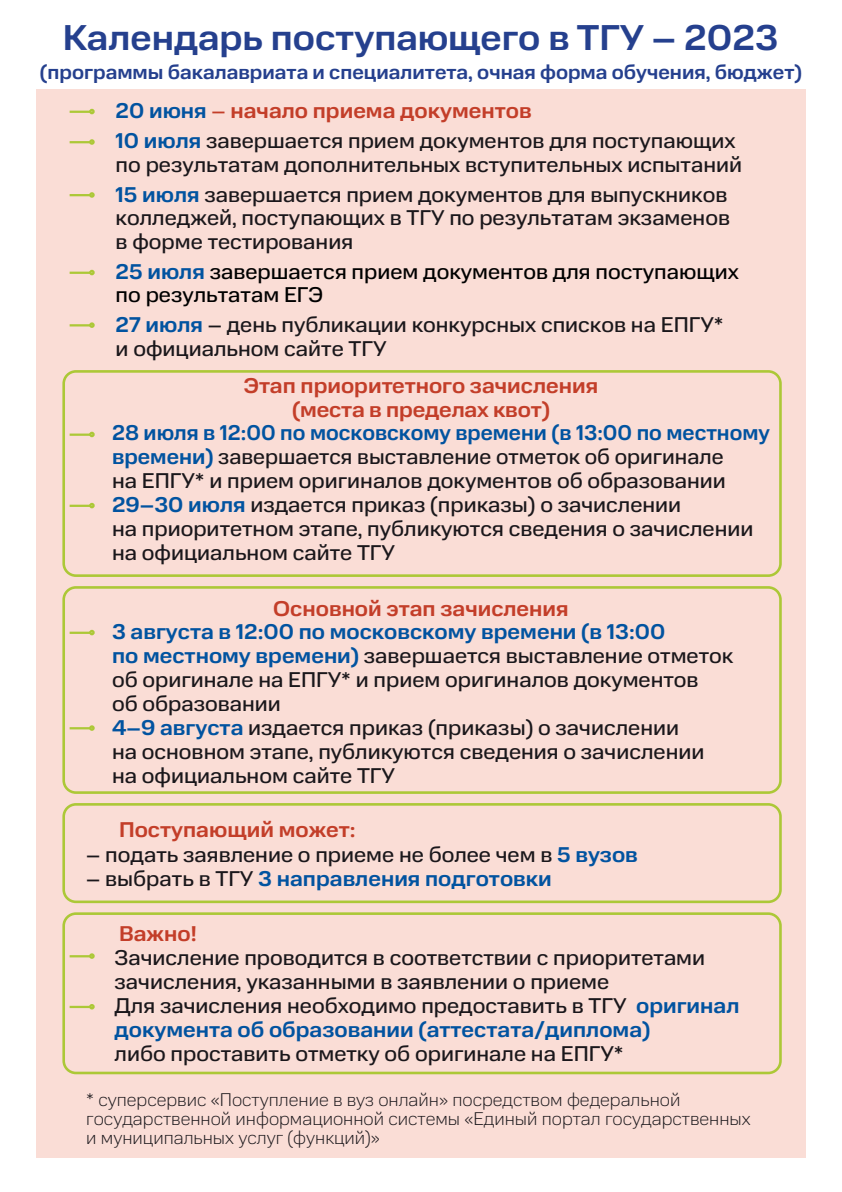
<style>
.page{position:relative;width:842px;height:1192px;background:#fff}
.page>*{position:absolute;margin:0;border:0;box-sizing:border-box;transform-origin:0 0}
.t1{font:500 36.1px "Normalidad Text";color:#25408e}
.t2{font:21.5px/24px "Normalidad Text";color:#1a171b}
.t3{font:500 21.5px/24px "Normalidad Text";color:#c33e29;text-align:center}
.t4{font:21.5px/23.5px "Normalidad Text";color:#000}
.t5{font:500 21.5px "Normalidad Text";color:#0153a0}
.t6{font:500 20px "Normalidad Text";color:#25408e}
.t7{font:100 18.5px/19px "Normalidad Text";color:#1a171b}
.s1{font-weight:500;color:#0153a0}
.s2{color:#c33e29}
.s3{font-weight:500;color:#c33e29}
.s4{font-weight:400;color:#1a171b}
</style>
<div class="page">
<div style="left:36px;top:89px;width:770px;height:1069px;background:#faddd6"></div>
<hr style="left:70px;top:505px;width:20px;height:2px;background:#acc837">
<svg style="left:89px;top:503px;width:6px;height:5px"></svg>
<hr style="left:70px;top:434px;width:20px;height:2px;background:#acc837">
<svg style="left:89px;top:432px;width:6px;height:5px"></svg>
<hr style="left:70px;top:727px;width:20px;height:2px;background:#acc837">
<svg style="left:89px;top:725px;width:6px;height:6px"></svg>
<hr style="left:70px;top:955px;width:20px;height:2px;background:#acc837">
<svg style="left:89px;top:953px;width:6px;height:6px"></svg>
<hr style="left:70px;top:1006px;width:20px;height:2px;background:#acc837">
<svg style="left:89px;top:1004px;width:6px;height:5px"></svg>
<hr style="left:70px;top:632px;width:20px;height:2px;background:#acc837">
<svg style="left:89px;top:630px;width:6px;height:5px"></svg>
<hr style="left:70px;top:194px;width:20px;height:2px;background:#acc837">
<svg style="left:89px;top:192px;width:6px;height:6px"></svg>
<hr style="left:70px;top:141px;width:20px;height:2px;background:#acc837">
<svg style="left:89px;top:139px;width:6px;height:6px"></svg>
<hr style="left:70px;top:111px;width:20px;height:2px;background:#acc837">
<svg style="left:89px;top:109px;width:6px;height:5px"></svg>
<hr style="left:70px;top:324px;width:20px;height:2px;background:#acc837">
<svg style="left:89px;top:322px;width:6px;height:6px"></svg>
<hr style="left:70px;top:272px;width:20px;height:2px;background:#acc837">
<svg style="left:89px;top:270px;width:6px;height:5px"></svg>
<div style="left:62px;top:803px;width:720px;height:100px;border:3px solid #acc837;border-radius:12px"></div>
<div style="left:62px;top:586px;width:720px;height:208px;border:3px solid #acc837;border-radius:12px"></div>
<div style="left:62px;top:370px;width:720px;height:207px;border:3px solid #acc837;border-radius:12px"></div>
<div style="left:62px;top:912px;width:720px;height:162px;border:3px solid #acc837;border-radius:12px"></div>
<h1 class="t1" style="left:63px;top:11px;width:717px">Календарь поступающего в ТГУ – 2023</h1>
<p class="t6" style="left:40px;top:58px;width:763px">(программы бакалавриата и специалитета, очная форма обучения, бюджет)</p>
<p class="t2" style="left:116px;top:95px;width:621px;line-height:30px"><span class="s1">20 июня</span> <span class="s2">–</span> <span class="s3">начало приема документов<br></span><span class="s1">10 июля</span> завершается прием документов для поступающих</p>
<p class="t2" style="left:116px;top:148px;width:628px;line-height:30px">по результатам дополнительных вступительных испытаний<br><span class="s1">15 июля</span> завершается прием документов для выпускников</p>
<p class="t2" style="left:116px;top:205px;width:616px;line-height:23.5px">колледжей, поступающих в ТГУ по результатам экзаменов в форме тестирования</p>
<p class="t4" style="left:116px;top:258px;width:625px"><span class="s1">25 июля</span> завершается прием документов для поступающих по результатам ЕГЭ</p>
<p class="t2" style="left:116px;top:312px;width:609px;line-height:23.5px"><span class="s1">27 июля</span> – день публикации конкурсных списков на ЕПГУ* и официальном сайте ТГУ</p>
<p class="t3" style="left:244px;top:372px;width:356px">Этап приоритетного зачисления (места в пределах квот)</p>
<p class="t2" style="left:112px;top:419px;width:659px"><span class="s1">28 июля в 12:00 по московскому времени (в 13:00 по местному времени)</span> завершается выставление отметок об оригинале<br>на ЕПГУ* и прием оригиналов документов об образовании <span class="s1">29–30 июля</span> издается приказ (приказы) о зачислении<br>на приоритетном этапе, публикуются сведения о зачислении на официальном сайте ТГУ</p>
<p class="t3" style="left:273px;top:595px;width:297px">Основной этап зачисления</p>
<p class="t2" style="left:112px;top:618px;width:623px"><span class="s1">3 августа в 12:00 по московскому времени (в 13:00<br>по местному времени)</span> завершается выставление отметок об оригинале на ЕПГУ* и прием оригиналов документов<br>об образовании<br><span class="s1">4–9 августа</span> издается приказ (приказы) о зачислении<br>на основном этапе, публикуются сведения о зачислении на официальном сайте ТГУ</p>
<p class="t3" style="left:119px;top:816px;width:238px">Поступающий может:</p>
<p class="t2" style="left:86px;top:841px;width:553px">– подать заявление о приеме не более чем в <span class="s1">5 вузов</span></p>
<p class="t5" style="left:86px;top:862px;width:467px"><span class="s4">– выбрать в ТГУ</span> 3 направления подготовки</p>
<p class="t3" style="left:119px;top:920px;width:79px">Важно!</p>
<p class="t2" style="left:115px;top:944px;width:626px">Зачисление проводится в соответствии с приоритетами зачисления, указанными в заявлении о приеме<br>Для зачисления необходимо предоставить в ТГУ <span class="s1">оригинал документа об образовании (аттестата/диплома)</span></p>
<p class="t2" style="left:115px;top:1040px;width:510px">либо проставить отметку об оригинале на ЕПГУ*</p>
<p class="t7" style="left:86px;top:1089px;width:666px">* суперсервис «Поступление в вуз онлайн» посредством федеральной государственной информационной системы «Единый портал государственных и муниципальных услуг (функций)»</p>
</div>
